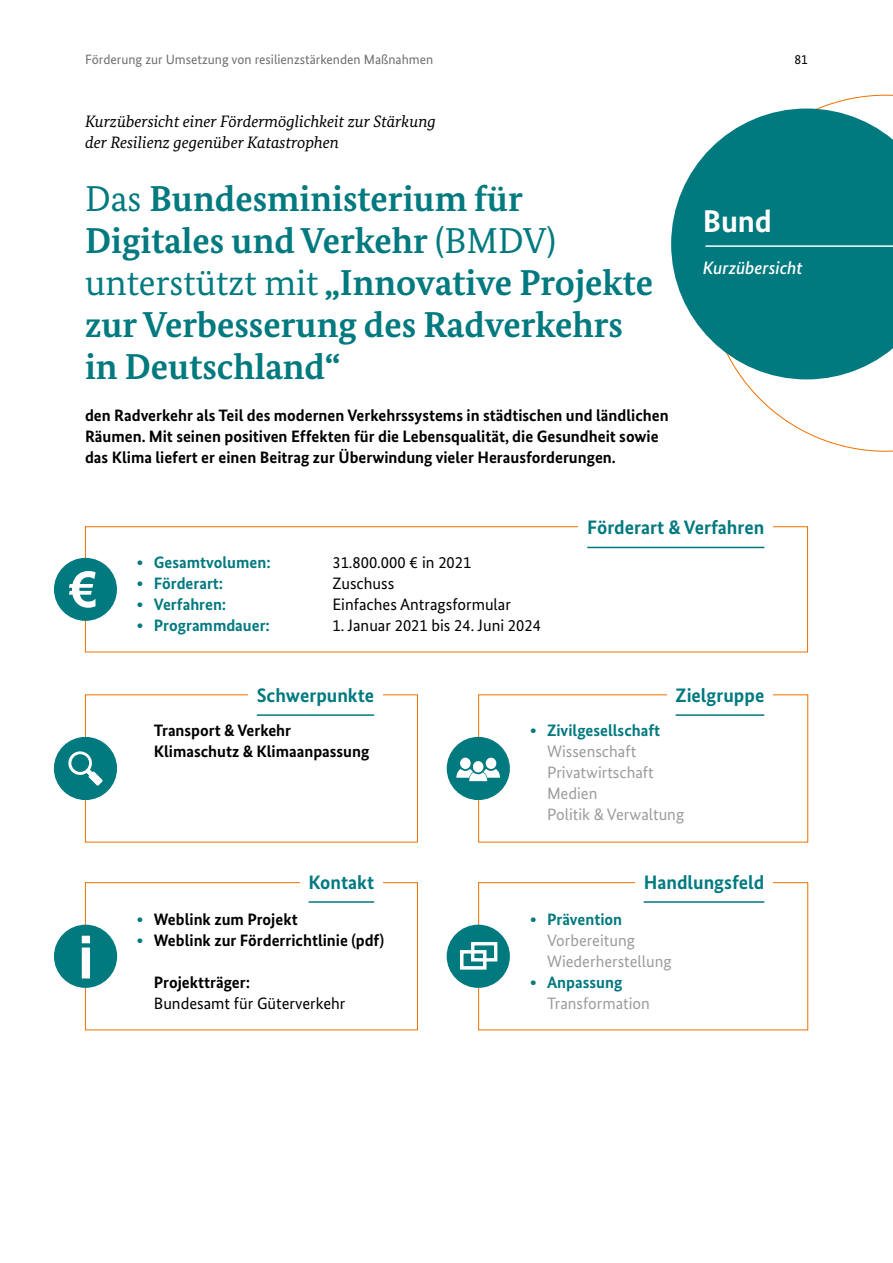
<style>
.page{position:relative;width:893px;height:1263px;background:#fff}
.page>*{position:absolute;margin:0;border:0;box-sizing:border-box;transform-origin:0 0}
.t1{font:700 36px/42px "Bundes Serif";color:#00797f}
.t2{font:700 31.5px "Bundes Sans";color:#fff}
.t3{font:700 19.5px "Bundes Sans";color:#00797f}
.t4{font:italic 500 18px "Bundes Sans";letter-spacing:-.005em;color:#fff}
.t5{font:700 16.5px/21px "Bundes Sans";color:#000}
.t6{font:16.5px/21px "Bundes Sans";color:#000}
.t7{font:16.5px "Bundes Sans";color:#9c9c9d}
.t8{font:700 16.5px "Bundes Sans";color:#00797f}
.t9{font:italic 16.5px/21px "Bundes Serif";color:#000}
.t10{font:13.5px "Bundes Sans";color:#6e6e6e}
.t11{font:13.5px "Bundes Sans";color:#000}
.s1{font-weight:400}
.s2{color:#00797f}
.s3{font-weight:700}
</style>
<div class="page">
<svg style="left:742px;top:95px;width:151px;height:357px"></svg>
<svg style="left:671px;top:109px;width:222px;height:270px;fill:#00797f"></svg>
<hr style="left:706px;top:245px;width:187px;height:2px;background:#fff">
<div style="left:85px;top:694px;width:333px;height:148px;border:1px solid #ee7100"></div>
<div style="left:248px;top:678px;width:135px;height:32px;background:#fff"></div>
<hr style="left:257px;top:714px;width:117px;height:2px;background:#00797f">
<hr style="left:676px;top:714px;width:88px;height:2px;background:#00797f">
<div style="left:85px;top:882px;width:333px;height:148px;border:1px solid #ee7100"></div>
<div style="left:300px;top:865px;width:83px;height:32px;background:#fff"></div>
<hr style="left:309px;top:901px;width:65px;height:2px;background:#00797f">
<div style="left:478px;top:882px;width:330px;height:148px;border:1px solid #ee7100"></div>
<div style="left:635px;top:865px;width:138px;height:32px;background:#fff"></div>
<hr style="left:644px;top:901px;width:120px;height:2px;background:#00797f">
<hr style="left:587px;top:547px;width:177px;height:1px;background:#00797f">
<div style="left:54px;top:737px;width:63px;height:63px;background:#00797f;border-radius:50%"></div>
<svg style="left:68px;top:751px;width:35px;height:35px"></svg>
<div style="left:71px;top:754px;width:18px;height:18px;background:#00797f;border-radius:50%"></div>
<div style="left:447px;top:737px;width:63px;height:63px;background:#00797f;border-radius:50%"></div>
<svg style="left:456px;top:758px;width:44px;height:23px"></svg>
<div style="left:54px;top:925px;width:63px;height:63px;background:#00797f;border-radius:50%"></div>
<svg style="left:82px;top:936px;width:8px;height:42px"></svg>
<div style="left:447px;top:925px;width:63px;height:63px;background:#00797f;border-radius:50%"></div>
<svg style="left:471px;top:942px;width:27px;height:20px"></svg>
<div style="left:460px;top:950px;width:26px;height:19px;border:3px solid #fff"></div>
<div style="left:54px;top:558px;width:63px;height:63px;background:#00797f;border-radius:50%"></div>
<svg style="left:69px;top:571px;width:27px;height:37px"></svg>
<p class="t10" style="left:85px;top:51px;width:350px">Förderung zur Umsetzung von resilienzstärkenden Maßnahmen</p>
<p class="t11" style="left:794px;top:51px;width:15px">81</p>
<h1 class="t9" style="left:85px;top:111px;width:352px">Kurzübersicht einer Fördermöglichkeit zur Stärkung der Resilienz gegenüber Katastrophen</h1>
<h2 class="t1" style="left:85px;top:178px;width:570px"><span class="s1">Das</span> Bundesministerium für<br>Digitales und Verkehr <span class="s1">(BMDV) unterstützt mit</span> „Innovative Projekte zur Verbesserung des Radverkehrs in Deutschland“</h2>
<p class="t5" style="left:85px;top:405px;width:585px">den Radverkehr als Teil des modernen Verkehrssystems in städtischen und ländlichen<br>Räumen. Mit seinen positiven Effekten für die Lebensqualität, die Gesundheit sowie das Klima liefert er einen Beitrag zur Überwindung vieler Herausforderungen.</p>
<h2 class="t2" style="left:703px;top:202px;width:71px">Bund</h2>
<p class="t4" style="left:703px;top:257px;width:101px">Kurzübersicht</p>
<p class="t8" style="left:137px;top:553px;width:135px">• Gesamtvolumen:</p>
<p class="t6" style="left:332px;top:552px;width:140px">31.800.000 € in 2021</p>
<p class="t8" style="left:137px;top:574px;width:88px">• Förderart:</p>
<p class="t6" style="left:332px;top:573px;width:63px">Zuschuss</p>
<p class="t8" style="left:137px;top:595px;width:91px">• Verfahren:</p>
<p class="t6" style="left:332px;top:594px;width:180px">Einfaches Antragsformular</p>
<p class="t8" style="left:137px;top:616px;width:135px">• Programmdauer:</p>
<p class="t6" style="left:332px;top:615px;width:210px">1. Januar 2021 bis 24. Juni 2024</p>
<h3 class="t3" style="left:257px;top:683px;width:119px">Schwerpunkte</h3>
<h3 class="t3" style="left:587px;top:515px;width:179px">Förderart &amp; Verfahren</h3>
<h3 class="t3" style="left:676px;top:683px;width:90px">Zielgruppe</h3>
<p class="t5" style="left:154px;top:720px;width:139px">Transport &amp; Verkehr</p>
<p class="t5" style="left:154px;top:741px;width:217px">Klimaschutz &amp; Klimaanpassung</p>
<p class="t8" style="left:530px;top:721px;width:8px">•</p>
<p class="t8" style="left:547px;top:721px;width:115px">Zivilgesellschaft</p>
<p class="t7" style="left:547px;top:742px;width:91px">Wissenschaft</p>
<p class="t7" style="left:547px;top:763px;width:108px">Privatwirtschaft</p>
<p class="t7" style="left:547px;top:784px;width:52px">Medien</p>
<p class="t7" style="left:547px;top:805px;width:139px">Politik &amp; Verwaltung</p>
<h3 class="t3" style="left:309px;top:870px;width:67px">Kontakt</h3>
<h3 class="t3" style="left:644px;top:870px;width:122px">Handlungsfeld</h3>
<p class="t5" style="left:137px;top:909px;width:162px"><span class="s2">•</span> Weblink zum Projekt</p>
<p class="t5" style="left:137px;top:930px;width:249px"><span class="s2">•</span> Weblink zur Förderrichtlinie (pdf)</p>
<p class="t6" style="left:154px;top:972px;width:193px"><span class="s3">Projektträger:<br></span>Bundesamt für Güterverkehr</p>
<p class="t8" style="left:530px;top:910px;width:94px">• Prävention</p>
<p class="t7" style="left:547px;top:931px;width:89px">Vorbereitung</p>
<p class="t7" style="left:547px;top:952px;width:126px">Wiederherstellung</p>
<p class="t8" style="left:530px;top:973px;width:94px">• Anpassung</p>
<p class="t7" style="left:547px;top:994px;width:104px">Transformation</p>
</div>
